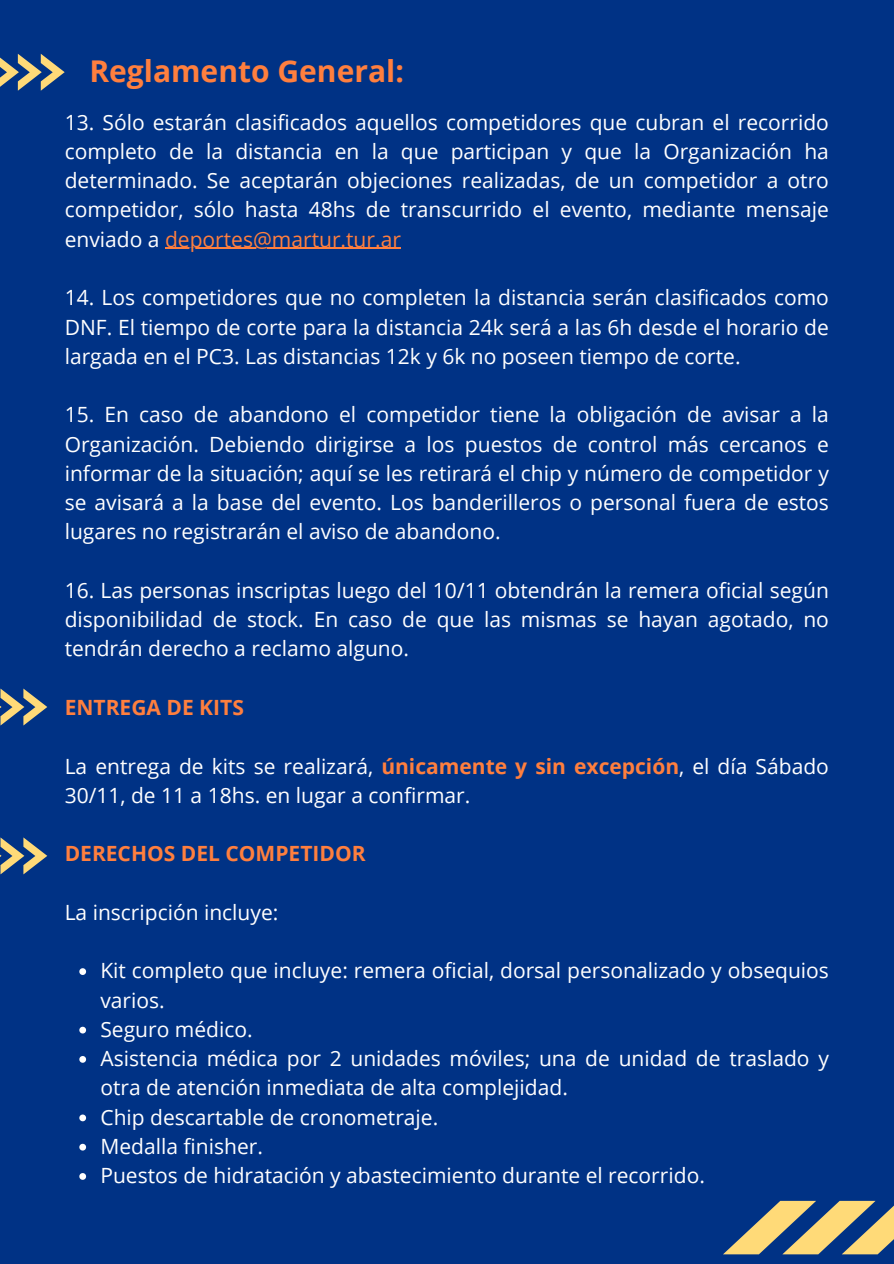
<style>
.page{position:relative;width:894px;height:1264px;background:#fff}
.page>*{position:absolute;margin:0;border:0;box-sizing:border-box;transform-origin:0 0}
.t1{font:700 30px "Open Sans";color:#ff7f3e}
.t2{font:21px/29.2px "Open Sans";color:#fff}
.t3{font:700 21px "Open Sans";color:#ff7f3e}
.s1{color:#ff7f3e}
.s2{font-weight:700;color:#ff7f3e}
</style>
<div class="page">
<div style="left:0;top:0;width:893px;height:1263px;background:#003285"></div>
<hr style="left:165px;top:248px;width:236px;height:1px;background:#ff7f3e">
<svg style="left:79px;top:968px;width:7px;height:6px"></svg>
<svg style="left:79px;top:1026px;width:7px;height:7px"></svg>
<svg style="left:79px;top:1056px;width:7px;height:6px"></svg>
<svg style="left:79px;top:1114px;width:7px;height:7px"></svg>
<svg style="left:79px;top:1143px;width:7px;height:7px"></svg>
<svg style="left:79px;top:1173px;width:7px;height:6px"></svg>
<svg style="left:0;top:688px;width:47px;height:37px"></svg>
<svg style="left:0;top:837px;width:47px;height:37px"></svg>
<svg style="left:0;top:54px;width:65px;height:37px"></svg>
<svg style="left:723px;top:1200px;width:170px;height:54px"></svg>
<p class="t1" style="left:89px;top:50px;width:316px">Reglamento General:</p>
<p class="t2" style="left:65px;top:107px;width:765px;text-align:justify">13. Sólo estarán clasificados aquellos competidores que cubran el recorrido completo de la distancia en la que participan y que la Organización ha determinado. Se aceptarán objeciones realizadas, de un competidor a otro competidor, sólo hasta 48hs de transcurrido el evento, mediante mensaje enviado a <span class="s1">deportes@martur.tur.ar</span></p>
<p class="t2" style="left:65px;top:282px;width:765px;text-align:justify">14. Los competidores que no completen la distancia serán clasificados como DNF. El tiempo de corte para la distancia 24k será a las 6h desde el horario de largada en el PC3. Las distancias 12k y 6k no poseen tiempo de corte.</p>
<p class="t2" style="left:65px;top:399px;width:765px">15. En caso de abandono el competidor tiene la obligación de avisar a la<br>Organización. Debiendo dirigirse a los puestos de control más cercanos e</p>
<p class="t2" style="left:65px;top:458px;width:765px;text-align:justify">informar de la situación; aquí se les retirará el chip y número de competidor y se avisará a la base del evento. Los banderilleros o personal fuera de estos lugares no registrarán el aviso de abandono.</p>
<p class="t2" style="left:65px;top:575px;width:765px">16. Las personas inscriptas luego del 10/11 obtendrán la remera oficial según disponibilidad de stock. En caso de que las mismas se hayan agotado, no</p>
<h1 class="t2" style="left:65px;top:633px;width:346px">tendrán derecho a reclamo alguno.</h1>
<h1 class="t3" style="left:65px;top:692px;width:181px">ENTREGA DE KITS</h1>
<p class="t2" style="left:65px;top:750px;width:765px">La entrega de kits se realizará, <span class="s2">únicamente y sin excepción</span>, el día Sábado<br>30/11, de 11 a 18hs. en lugar a confirmar.</p>
<p class="t3" style="left:65px;top:838px;width:302px">DERECHOS DEL COMPETIDOR</p>
<p class="t2" style="left:65px;top:897px;width:215px">La inscripción incluye:</p>
<p class="t2" style="left:100px;top:955px;width:729px">Kit completo que incluye: remera oficial, dorsal personalizado y obsequios varios.</p>
<h2 class="t2" style="left:100px;top:1014px;width:154px">Seguro médico.</h2>
<p class="t2" style="left:100px;top:1043px;width:729px">Asistencia médica por 2 unidades móviles; una de unidad de traslado y otra de atención inmediata de alta complejidad.</p>
<h2 class="t2" style="left:100px;top:1101px;width:339px">Chip descartable de cronometraje.</h2>
<p class="t2" style="left:100px;top:1131px;width:164px">Medalla finisher.</p>
<p class="t2" style="left:100px;top:1160px;width:606px">Puestos de hidratación y abastecimiento durante el recorrido.</p>
</div>
